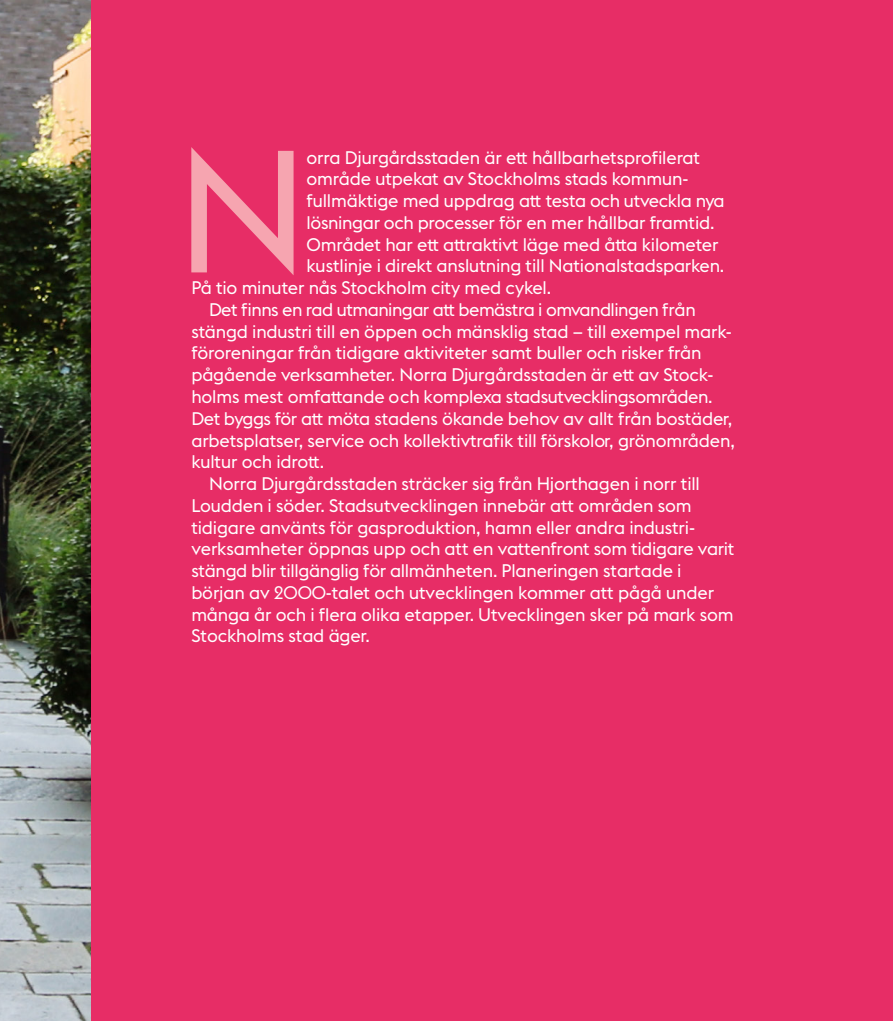
<style>
.page{position:relative;width:893px;height:1021px;background:#fff}
.page>*{position:absolute;margin:0;border:0;box-sizing:border-box;transform-origin:0 0}
.Ingress_målområde{font:171.15px "Hsnnrs Stockholm Type";color:#f6a5b0}
.Ingress_målområde-2{font:18px "Hsnnrs Stockholm Type";letter-spacing:-.01em;color:#fff}
.Ingress_målområde-3{font:18px "Hsnnrs Stockholm Type";letter-spacing:-.03em;color:#fff}
.s1{font-family:"Stockholm Type"}
</style>
<div class="page">
<img style="left:0;top:0;width:91px;height:1020px">
<div style="left:91px;top:0;width:802px;height:1020px;background:#e72d66"></div>
<p class="Ingress_målområde" style="left:177px;top:95px;width:133px">N</p>
<p class="Ingress_målområde-2" style="left:307px;top:145px;width:395px">orra Djurgårdsstaden är ett hållbarhetsprofilerat</p>
<p class="Ingress_målområde-2" style="left:307px;top:167px;width:383px">område utpekat av Stockholms stads kommun-</p>
<p class="Ingress_målområde-2" style="left:307px;top:188px;width:420px">fullmäktige med uppdrag att testa och utveckla nya</p>
<p class="Ingress_målområde-2" style="left:307px;top:210px;width:409px">lösningar och processer för en mer hållbar framtid.</p>
<p class="Ingress_målområde-2" style="left:307px;top:232px;width:413px">Området har ett attraktivt läge med åtta kilometer</p>
<p class="Ingress_målområde-2" style="left:307px;top:254px;width:419px">kustlinje i direkt anslutning till Nationalstadsparken.</p>
<p class="Ingress_målområde-2" style="left:191px;top:275px;width:361px">På tio minuter nås Stockholm city med cykel.</p>
<p class="Ingress_målområde-3" style="left:209px;top:297px;width:488px">Det finns en rad utmaningar att bemästra i omvandlingen från</p>
<p class="Ingress_målområde-2" style="left:191px;top:319px;width:542px">stängd industri till en öppen och mänsklig stad – till exempel mark-</p>
<p class="Ingress_målområde-2" style="left:191px;top:341px;width:512px">föroreningar från tidigare aktiviteter samt buller och risker från</p>
<p class="Ingress_målområde-2" style="left:191px;top:362px;width:523px">pågående verksamheter. Norra Djurgårdsstaden är ett av Stock-</p>
<p class="Ingress_målområde-2" style="left:191px;top:384px;width:523px">holms mest omfattande och komplexa stadsutvecklingsområden.</p>
<p class="Ingress_målområde-2" style="left:191px;top:406px;width:543px">Det byggs för att möta stadens ökande behov av allt från bostäder,</p>
<p class="Ingress_målområde-2" style="left:191px;top:428px;width:545px">arbetsplatser, service och kollektivtrafik till förskolor, grönområden,</p>
<p class="Ingress_målområde-2" style="left:191px;top:449px;width:134px">kultur och idrott.</p>
<p class="Ingress_målområde-2" style="left:209px;top:471px;width:492px">Norra Djurgårdsstaden sträcker sig från Hjorthagen i norr till</p>
<p class="Ingress_målområde-2" style="left:191px;top:493px;width:502px">Loudden i söder. Stadsutvecklingen innebär att områden som</p>
<p class="Ingress_målområde-2" style="left:191px;top:515px;width:505px">tidigare använts för gasproduktion, hamn eller andra industri<span class="s1">-</span></p>
<p class="Ingress_målområde-2" style="left:191px;top:536px;width:545px">verksamheter öppnas upp och att en vattenfront som tidigare varit</p>
<p class="Ingress_målområde-2" style="left:191px;top:558px;width:492px">stängd blir tillgänglig för allmänheten. Planeringen startade i</p>
<p class="Ingress_målområde-2" style="left:191px;top:580px;width:524px">början av 2000- talet och utvecklingen kommer att pågå under</p>
<p class="Ingress_målområde-2" style="left:191px;top:602px;width:544px">många år och i flera olika etapper. Utvecklingen sker på mark som</p>
<p class="Ingress_målområde-2" style="left:191px;top:623px;width:180px">Stockholms stad äger.</p>
</div>
